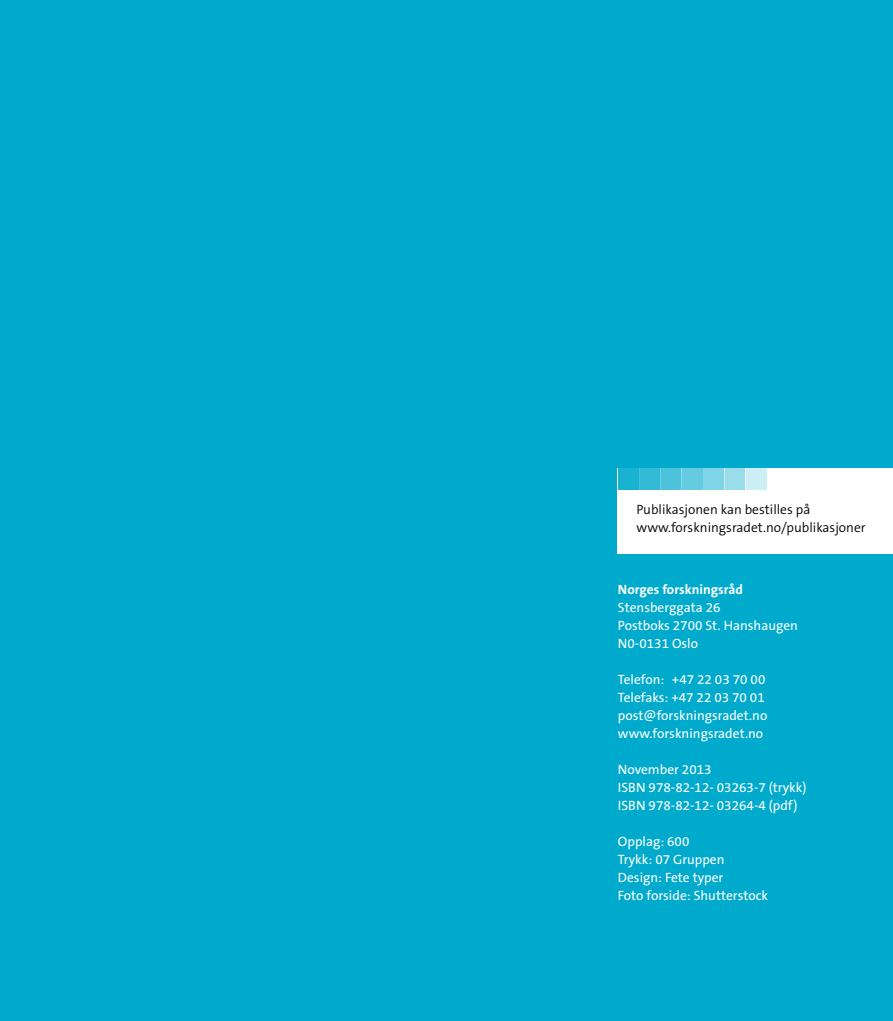
<style>
.page{position:relative;width:893px;height:1021px;background:#fff}
.page>*{position:absolute;margin:0;border:0;box-sizing:border-box;transform-origin:0 0}
.t1{font:13.5px/18px "The Sans B5 Plain";color:#fff}
.t2{font:300 13.5px/17.2px "The Sans B4";color:#000}
.t3{font:700 13.5px "The Sans B7";color:#fff}
</style>
<div class="page">
<div style="left:0;top:0;width:893px;height:1020px;background:#00aacd"></div>
<div style="left:618px;top:468px;width:275px;height:85px;background:#fff"></div>
<div style="left:745px;top:468px;width:22px;height:21px;background:#cceef5"></div>
<div style="left:724px;top:468px;width:21px;height:21px;background:#99ddeb"></div>
<div style="left:703px;top:468px;width:21px;height:21px;background:#7fd4e5"></div>
<div style="left:682px;top:468px;width:21px;height:21px;background:#65cbe0"></div>
<div style="left:660px;top:468px;width:22px;height:21px;background:#4cc3db"></div>
<div style="left:639px;top:468px;width:21px;height:21px;background:#32bad6"></div>
<div style="left:618px;top:468px;width:21px;height:21px;background:#19b2d1"></div>
<p class="t2" style="left:637px;top:501px;width:231px">Publikasjonen kan bestilles på www.forskningsradet.no/publikasjoner</p>
<p class="t3" style="left:618px;top:582px;width:127px">Norges forskningsråd</p>
<p class="t1" style="left:618px;top:599px;width:182px">Stensberggata 26<br>Postboks 2700 St. Hanshaugen<br>N0-0131 Oslo</p>
<p class="t1" style="left:618px;top:671px;width:151px">Telefon: +47 22 03 70 00<br>Telefaks: +47 22 03 70 01 post@forskningsradet.no www.forskningsradet.no</p>
<p class="t1" style="left:618px;top:761px;width:190px">November 2013<br>ISBN 978-82-12- 03263-7 (trykk)<br>ISBN 978-82-12- 03264-4 (pdf)</p>
<p class="t1" style="left:618px;top:833px;width:152px">Opplag: 600<br>Trykk: 07 Gruppen<br>Design: Fete typer<br>Foto forside: Shutterstock</p>
</div>
